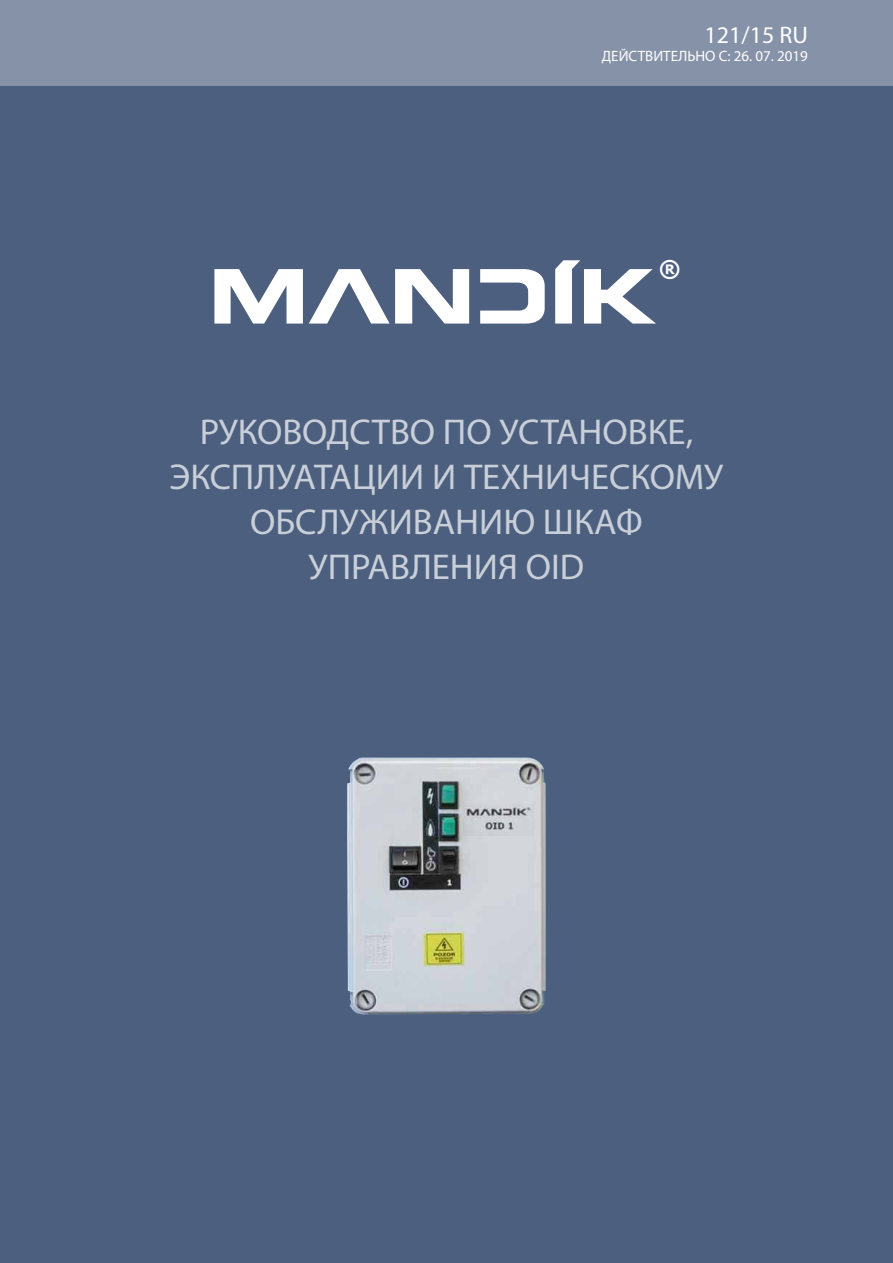
<style>
.page{position:relative;width:893px;height:1263px;background:#4c5f7e}
.page>*{position:absolute;margin:0;border:0;box-sizing:border-box;transform-origin:0 0}
.t1{font:36px/45px "Myriad Pro";color:#c9cfd8;text-align:center}
.t2{font:24px "Myriad Pro";color:#fff}
.t3{font:700 22.95px "Tahoma";color:#fff}
.t4{font:15px "Myriad Pro";color:#fff}
</style>
<div class="page">
<div style="left:0;top:0;width:893px;height:85px;background:#8692a8"></div>
<svg style="left:214px;top:269px;width:89px;height:55px"></svg>
<svg style="left:309px;top:269px;width:160px;height:55px"></svg>
<svg style="left:480px;top:269px;width:65px;height:55px"></svg>
<svg style="left:555px;top:260px;width:101px;height:64px"></svg>
<img style="left:347px;top:757px;width:199px;height:257px">
<p class="t2" style="left:705px;top:20px;width:105px">121/15 RU</p>
<p class="t4" style="left:602px;top:47px;width:208px">ДЕЙСТВИТЕЛЬНО С: 26. 07. 2019</p>
<p class="t3" style="left:659px;top:253px;width:23px">®</p>
<p class="t1" style="left:170px;top:409px;width:555px">РУКОВОДСТВО ПО УСТАНОВКЕ,<br>ЭКСПЛУАТАЦИИ И ТЕХНИЧЕСКОМУ<br>ОБСЛУЖИВАНИЮ ШКАФ<br>УПРАВЛЕНИЯ OID</p>
</div>
